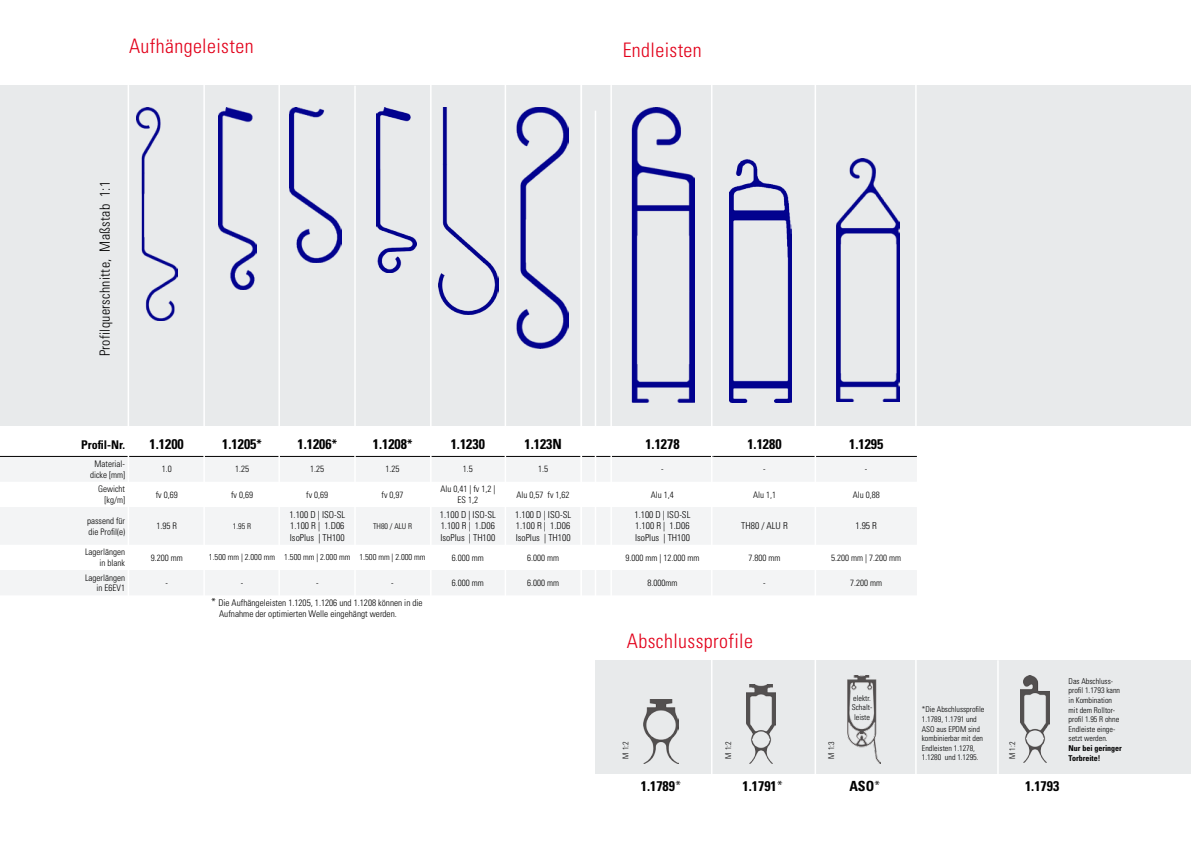
<style>
.page{position:relative;width:1191px;height:842px;background:#fff}
.page>*{position:absolute;margin:0;border:0;box-sizing:border-box;transform-origin:0 0}
.t1{font:300 condensed 20px "Univers LT Std";letter-spacing:.02em;color:#e2001a}
.t2{font:700 condensed 14px "Univers LT Std";color:#000}
.t3{font:300 condensed 14px "Univers LT Std";letter-spacing:.02em;color:#000}
.t4{font:700 condensed 12px "Univers LT Std";color:#000}
.t5{font:300 condensed 9.5px/11.4px "Univers LT Std";color:#000;text-align:justify}
.t6{font:300 condensed 9.2px/11px "Univers LT Std";color:#000}
.t7{font:300 condensed 9px/10.8px "Univers LT Std";color:#000;text-align:right}
.t8{font:300 condensed 8.5px "Univers LT Std";color:#000}
.t9{font:300 condensed 8px/9.6px "Univers LT Std";color:#000}
.t10{font:700 condensed 8px/9.6px "Univers LT Std";color:#000}
.s1{font-size:12px}
.s2{font-size:11px}
.s3{font-weight:300}
</style>
<div class="page">
<div style="left:595px;top:660px;width:596px;height:114px;background:#e8eaeb"></div>
<img style="left:847px;top:676px;width:33px;height:87px">
<div style="left:0;top:85px;width:1191px;height:340px;background:#e8eaeb"></div>
<hr style="left:915px;top:78px;width:1px;height:726px;background:#fff">
<img style="left:516px;top:108px;width:53px;height:241px">
<img style="left:136px;top:108px;width:42px;height:212px">
<img style="left:631px;top:108px;width:63px;height:295px">
<svg style="left:0;top:457px;width:917px;height:138px;fill:#f3f4f5"></svg>
<hr style="left:0;top:456px;width:129px;height:1px;background:#000">
<hr style="left:129px;top:456px;width:75px;height:1px;background:#000">
<hr style="left:204px;top:456px;width:76px;height:1px;background:#000">
<hr style="left:280px;top:456px;width:75px;height:1px;background:#000">
<hr style="left:355px;top:456px;width:75px;height:1px;background:#000">
<hr style="left:430px;top:456px;width:75px;height:1px;background:#000">
<hr style="left:505px;top:456px;width:76px;height:1px;background:#000">
<hr style="left:581px;top:456px;width:30px;height:1px;background:#000">
<hr style="left:611px;top:456px;width:102px;height:1px;background:#000">
<hr style="left:713px;top:456px;width:102px;height:1px;background:#000">
<hr style="left:815px;top:456px;width:102px;height:1px;background:#000">
<img style="left:1020px;top:676px;width:29px;height:86px">
<hr style="left:128px;top:85px;width:1px;height:724px;background:#fff">
<img style="left:836px;top:159px;width:63px;height:243px">
<img style="left:643px;top:700px;width:35px;height:63px">
<img style="left:747px;top:684px;width:28px;height:79px">
<hr style="left:997px;top:660px;width:1px;height:146px;background:#fff">
<img style="left:438px;top:108px;width:60px;height:207px">
<img style="left:218px;top:108px;width:38px;height:181px">
<img style="left:289px;top:108px;width:53px;height:154px">
<img style="left:377px;top:108px;width:39px;height:164px">
<hr style="left:610px;top:85px;width:2px;height:523px;background:#fff">
<hr style="left:595px;top:111px;width:1px;height:523px;background:#fff">
<img style="left:729px;top:159px;width:62px;height:244px">
<hr style="left:711px;top:81px;width:1px;height:725px;background:#fff">
<hr style="left:814px;top:81px;width:2px;height:725px;background:#fff">
<hr style="left:504px;top:81px;width:2px;height:523px;background:#fff">
<hr style="left:430px;top:80px;width:1px;height:523px;background:#fff">
<hr style="left:354px;top:86px;width:2px;height:523px;background:#fff">
<hr style="left:278px;top:81px;width:2px;height:523px;background:#fff">
<hr style="left:203px;top:81px;width:2px;height:523px;background:#fff">
<hr style="left:580px;top:78px;width:2px;height:523px;background:#fff">
<h1 class="t1" style="left:129px;top:34px;width:126px">Aufhängeleisten</h1>
<h1 class="t1" style="left:622px;top:38px;width:81px">Endleisten</h1>
<h2 class="t3" style="left:96px;top:356px;width:177px;rotate:-90deg">Profilquerschnitte, Maßstab 1:1</h2>
<h3 class="t4" style="left:81px;top:437px;width:45px">Profil-Nr.</h3>
<h2 class="t2" style="left:150px;top:436px;width:36px">1.1200</h2>
<h2 class="t2" style="left:222px;top:436px;width:41px">1.1205<span class="s1">*</span></h2>
<h2 class="t2" style="left:297px;top:436px;width:41px">1.1206<span class="s1">*</span></h2>
<h2 class="t2" style="left:373px;top:436px;width:41px">1.1208<span class="s1">*</span></h2>
<h2 class="t2" style="left:451px;top:436px;width:36px">1.1230</h2>
<h2 class="t2" style="left:524px;top:436px;width:39px">1.123N</h2>
<h2 class="t2" style="left:645px;top:436px;width:36px">1.1278</h2>
<h2 class="t2" style="left:747px;top:436px;width:36px">1.1280</h2>
<h2 class="t2" style="left:849px;top:436px;width:36px">1.1295</h2>
<p class="t7" style="left:90px;top:458px;width:36px;text-align:center">Material&shy;dicke [mm]</p>
<p class="t7" style="left:162px;top:464px;width:11px">1.0</p>
<p class="t7" style="left:235px;top:464px;width:15px">1.25</p>
<p class="t7" style="left:310px;top:464px;width:15px">1.25</p>
<p class="t7" style="left:385px;top:464px;width:15px">1.25</p>
<p class="t7" style="left:463px;top:464px;width:11px">1.5</p>
<p class="t7" style="left:538px;top:464px;width:11px">1.5</p>
<p class="t7" style="left:661px;top:464px;width:4px">-</p>
<p class="t7" style="left:763px;top:464px;width:4px">-</p>
<p class="t7" style="left:865px;top:464px;width:4px">-</p>
<p class="t7" style="left:98px;top:484px;width:28px">Gewicht [kg/m]</p>
<p class="t7" style="left:156px;top:489px;width:23px">fv 0,69</p>
<p class="t7" style="left:231px;top:489px;width:23px">fv 0,69</p>
<p class="t7" style="left:306px;top:489px;width:23px">fv 0,69</p>
<p class="t7" style="left:381px;top:489px;width:23px">fv 0,97</p>
<p class="t7" style="left:440px;top:484px;width:56px;text-align:center">Alu 0,41 | fv 1,2 |<br>ES 1,2</p>
<p class="t7" style="left:516px;top:489px;width:54px">Alu 0,57 fv 1,62</p>
<p class="t7" style="left:651px;top:489px;width:24px">Alu 1,4</p>
<p class="t7" style="left:753px;top:489px;width:24px">Alu 1,1</p>
<p class="t7" style="left:852px;top:489px;width:28px">Alu 0,88</p>
<p class="t7" style="left:87px;top:515px;width:39px;text-align:left">passend für die Profil(e)</p>
<p class="t7" style="left:156px;top:521px;width:22px">1.95 R</p>
<p class="t9" style="left:233px;top:521px;width:20px">1.95 R</p>
<p class="t5" style="left:289px;top:509px;width:57px">1.100 D | ISO-SL 1.100 R | 1.D06<br>IsoPlus | TH100</p>
<p class="t5" style="left:440px;top:509px;width:57px">1.100 D | ISO-SL 1.100 R | 1.D06<br>IsoPlus | TH100</p>
<p class="t5" style="left:515px;top:509px;width:57px">1.100 D | ISO-SL 1.100 R | 1.D06<br>IsoPlus | TH100</p>
<p class="t5" style="left:634px;top:509px;width:57px">1.100 D | ISO-SL 1.100 R | 1.D06<br>IsoPlus | TH100</p>
<p class="t5" style="left:741px;top:520px;width:48px">TH80 / ALU R</p>
<p class="t5" style="left:855px;top:520px;width:23px">1.95 R</p>
<p class="t9" style="left:373px;top:521px;width:41px">TH80 / ALU R</p>
<p class="t7" style="left:85px;top:547px;width:41px">Lagerlängen in blank</p>
<p class="t7" style="left:151px;top:552px;width:33px">9.200 mm</p>
<p class="t8" style="left:209px;top:552px;width:218px">1.500 mm | 2.000 mm 1.500 mm | 2.000 mm 1.500 mm | 2.000 mm</p>
<p class="t7" style="left:452px;top:552px;width:33px">6.000 mm</p>
<p class="t7" style="left:527px;top:552px;width:33px">6.000 mm</p>
<p class="t7" style="left:625px;top:552px;width:75px">9.000 mm | 12.000 mm</p>
<p class="t7" style="left:748px;top:552px;width:33px">7.800 mm</p>
<p class="t7" style="left:831px;top:552px;width:71px">5.200 mm | 7.200 mm</p>
<p class="t7" style="left:85px;top:572px;width:41px">Lagerlängen in E6EV1</p>
<p class="t7" style="left:165px;top:577px;width:4px">-</p>
<p class="t7" style="left:241px;top:577px;width:4px">-</p>
<p class="t7" style="left:316px;top:577px;width:4px">-</p>
<p class="t7" style="left:391px;top:577px;width:4px">-</p>
<p class="t7" style="left:452px;top:577px;width:33px">6.000 mm</p>
<p class="t7" style="left:527px;top:577px;width:33px">6.000 mm</p>
<p class="t7" style="left:647px;top:577px;width:31px">8.000mm</p>
<p class="t7" style="left:763px;top:577px;width:4px">-</p>
<p class="t7" style="left:850px;top:577px;width:33px">7.200 mm</p>
<p class="t6" style="left:219px;top:597px;width:205px;text-indent:-8px"><span class="s2">*</span> Die Aufhängeleisten 1.1205, 1.1206 und 1.1208 können in die<br>Aufnahme der optimierten Welle eingehängt werden.</p>
<h1 class="t1" style="left:627px;top:629px;width:127px">Abschlussprofile</h1>
<p class="t9" style="left:852px;top:693px;width:22px">elektr.<br>Schalt&shy;leiste</p>
<p class="t9" style="left:921px;top:705px;width:64px">*Die Abschlussprofile<br>1.1789, 1.1791 und<br>ASO aus EPDM sind kombinierbar mit den<br>Endleisten 1.1278,<br>1.1280 und 1.1295.</p>
<p class="t9" style="left:621px;top:759px;width:19px;rotate:-90deg">M 1:2</p>
<p class="t9" style="left:723px;top:759px;width:19px;rotate:-90deg">M 1:2</p>
<p class="t9" style="left:826px;top:759px;width:19px;rotate:-90deg">M 1:3</p>
<p class="t9" style="left:1007px;top:759px;width:19px;rotate:-90deg">M 1:2</p>
<h2 class="t2" style="left:641px;top:777px;width:42px">1.1789<span class="s3">*</span></h2>
<h2 class="t2" style="left:742px;top:777px;width:42px">1.1791<span class="s3">*</span></h2>
<h2 class="t2" style="left:849px;top:777px;width:33px">ASO<span class="s3">*</span></h2>
<h2 class="t2" style="left:1025px;top:777px;width:36px">1.1793</h2>
<p class="t9" style="left:1068px;top:676px;width:53px">Das Abschluss&shy;profil 1.1793 kann in Kombination mit dem Rolltor&shy;profil 1.95 R ohne<br>Endleiste einge&shy;setzt werden.</p>
<p class="t10" style="left:1068px;top:743px;width:55px">Nur bei geringer<br>Torbreite!</p>
</div>
